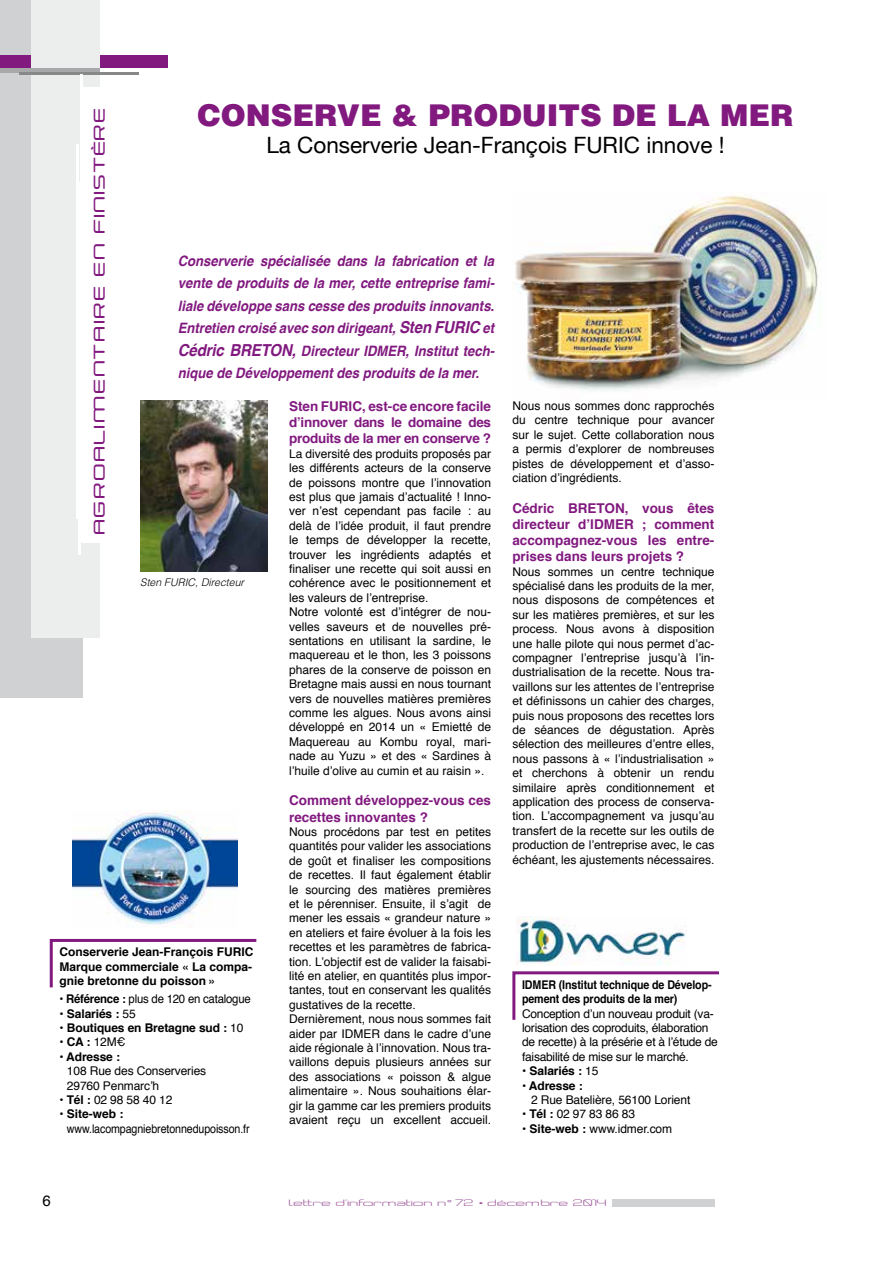
<style>
.page{position:relative;width:893px;height:1263px;background:#fff}
.page>*{position:absolute;margin:0;border:0;box-sizing:border-box;transform-origin:0 0}
.t1{font:900 30px "Helvetica";color:#81197f}
.t2{font:22.5px "Helvetica Neue";color:#000}
.t3{font:15px "Helvetica";color:#000}
.t4{font:italic 700 14.4px/22.5px "Helvetica";color:#81197f;text-align:justify;scale:.91 1}
.t5{font:500 13.65px "Neogrey";letter-spacing:.05em;color:#81197f;scale:1.43 1}
.t6{font:700 13.5px/16.2px "Helvetica";color:#81197f;text-align:justify}
.t7{font:12px/14.4px "Helvetica";color:#000}
.t8{font:700 12px/14.4px "Helvetica";letter-spacing:-.01em;color:#000;text-align:justify}
.t9{font:12px/14.4px "Helvetica";letter-spacing:-.02em;color:#000}
.t10{font:700 12px/14.4px "Helvetica";letter-spacing:-.01em;color:#000;scale:.89 1}
.t11{font:12px "Helvetica";color:#000;scale:.89 1}
.t12{font:12px "Helvetica";letter-spacing:-.02em;color:#000;scale:.95 1}
.t13{font:italic 300 10.5px "Helvetica";color:#000}
.t14{font:8.1px "Neogrey";color:#9d579a;scale:1.67 1}
.s1{font-size:16.5px}
.s2{font-weight:700}
.s3{font-weight:400}
</style>
<div class="page">
<div style="left:612px;top:1199px;width:102px;height:7px;background:#d0d1d2"></div>
<div style="left:0;top:0;width:83px;height:697px;background:#d0d1d2"></div>
<div style="left:0;top:55px;width:168px;height:13px;background:#81197f"></div>
<div style="left:32px;top:0;width:68px;height:638px;background:#eceded"></div>
<hr style="left:0;top:68px;width:100px;height:4px;background:#a7a8aa">
<hr style="left:19px;top:72px;width:119px;height:2px;background:#87888a">
<div style="left:83px;top:87px;width:17px;height:455px;background:#fff"></div>
<hr style="left:81px;top:74px;width:2px;height:468px;background:#fff">
<hr style="left:79px;top:183px;width:2px;height:372px;background:#fff">
<hr style="left:77px;top:144px;width:2px;height:375px;background:#fff">
<img style="left:515px;top:195px;width:303px;height:195px">
<img style="left:72px;top:810px;width:165px;height:115px">
<svg style="left:49px;top:938px;width:208px;height:50px"></svg>
<img style="left:517px;top:917px;width:169px;height:48px">
<svg style="left:512px;top:971px;width:207px;height:49px"></svg>
<img style="left:140px;top:401px;width:128px;height:170px">
<p class="t5" style="left:91px;top:534px;width:308px;rotate:-90deg">AGROALIMENTAIRE EN FINISTÈRE§</p>
<h1 class="t1" style="left:197px;top:96px;width:598px">CONSERVE &amp; PRODUITS DE LA MER</h1>
<h2 class="t2" style="left:266px;top:132px;width:460px">La Conserverie Jean-François FURIC innove !</h2>
<p class="t4" style="left:178px;top:250px;width:350px">Conserverie spécialisée dans la fabrication et la vente de produits de la mer, cette entreprise fami&shy;liale développe sans cesse des produits innovants.<br>Entretien croisé avec son dirigeant, <span class="s1">Sten FURIC</span> et <span class="s1">Cédric BRETON,</span> Directeur IDMER, Institut tech&shy;nique de Développement des produits de la mer.</p>
<p class="t6" style="left:289px;top:398px;width:203px">Sten FURIC, est-ce encore facile d’innover dans le domaine des produits de la mer en conserve ?</p>
<p class="t7" style="left:289px;top:447px;width:203px">La diversité des produits proposés par les différents acteurs de la conserve de poissons montre que l’innovation est plus que jamais d’actualité ! Inno&shy;ver n’est cependant pas facile : au delà de l’idée produit, il faut prendre le temps de développer la recette, trouver les ingrédients adaptés et finaliser une recette qui soit aussi en cohérence avec le positionnement et les valeurs de l’entreprise.<br>Notre volonté est d’intégrer de nou&shy;velles saveurs et de nouvelles pré&shy;sentations en utilisant la sardine, le maquereau et le thon, les 3 poissons phares de la conserve de poisson en Bretagne mais aussi en nous tournant vers de nouvelles matières premières comme les algues. Nous avons ainsi développé en 2014 un « Emietté de Maquereau au Kombu royal, mari&shy;nade au Yuzu » et des « Sardines à l’huile d’olive au cumin et au raisin ».</p>
<p class="t6" style="left:289px;top:793px;width:203px">Comment développez-vous ces recettes innovantes ?</p>
<p class="t7" style="left:289px;top:825px;width:203px">Nous procédons par test en petites quantités pour valider les associations de goût et finaliser les compositions de recettes. Il faut également établir le sourcing des matières premières et le pérenniser. Ensuite, il s’agit de mener les essais « grandeur nature » en ateliers et faire évoluer à la fois les recettes et les paramètres de fabrica&shy;tion. L’objectif est de valider la faisabi&shy;lité en atelier, en quantités plus impor&shy;tantes, tout en conservant les qualités gustatives de la recette.<br>Dernièrement, nous nous sommes fait aider par IDMER dans le cadre d’une aide régionale à l’innovation. Nous tra&shy;vaillons depuis plusieurs années sur des associations « poisson &amp; algue alimentaire ». Nous souhaitions élar&shy;gir la gamme car les premiers produits avaient reçu un excellent accueil.</p>
<p class="t7" style="left:512px;top:399px;width:203px;text-align:justify">Nous nous sommes donc rapprochés du centre technique pour avancer sur le sujet. Cette collaboration nous a permis d’explorer de nombreuses pistes de développement et d’asso&shy;ciation d’ingrédients.</p>
<p class="t6" style="left:512px;top:500px;width:203px">Cédric BRETON, vous êtes directeur d’IDMER ; comment accompagnez-vous les entre&shy;prises dans leurs projets ?</p>
<p class="t7" style="left:512px;top:564px;width:203px;text-align:justify">Nous sommes un centre technique spécialisé dans les produits de la mer, nous disposons de compétences et sur les matières premières, et sur les process. Nous avons à disposition une halle pilote qui nous permet d’ac&shy;compagner l’entreprise jusqu’à l’in&shy;dustrialisation de la recette. Nous tra&shy;vaillons sur les attentes de l’entreprise et définissons un cahier des charges, puis nous proposons des recettes lors de séances de dégustation. Après sélection des meilleures d’entre elles, nous passons à « l’industrialisation » et cherchons à obtenir un rendu similaire après conditionnement et application des process de conserva&shy;tion. L’accompagnement va jusqu’au transfert de la recette sur les outils de production de l’entreprise avec, le cas échéant, les ajustements nécessaires.</p>
<p class="t13" style="left:140px;top:576px;width:105px">Sten FURIC, Directeur</p>
<p class="t8" style="left:59px;top:945px;width:196px">Conserverie Jean-François FURIC Marque commerciale « La compa&shy;gnie bretonne du poisson »</p>
<p class="t12" style="left:59px;top:990px;width:203px"><span class="s2">• Référence :</span> plus de 120 en catalogue</p>
<p class="t8" style="left:59px;top:1006px;width:78px">• Salariés : <span class="s3">55</span></p>
<p class="t8" style="left:59px;top:1021px;width:186px">• Boutiques en Bretagne sud : <span class="s3">10</span></p>
<p class="t8" style="left:59px;top:1035px;width:68px">• CA : <span class="s3">12M€</span></p>
<p class="t8" style="left:59px;top:1049px;width:62px">• Adresse :</p>
<p class="t7" style="left:67px;top:1064px;width:141px">108 Rue des Conserveries<br>29760 Penmarc’h</p>
<p class="t7" style="left:59px;top:1093px;width:115px"><span class="s2">• Tél :</span> 02 98 58 40 12</p>
<p class="t8" style="left:59px;top:1107px;width:66px">• Site-web :</p>
<p class="t11" style="left:67px;top:1119px;width:207px">www.lacompagniebretonnedupoisson.fr</p>
<p class="t10" style="left:522px;top:977px;width:215px">IDMER (Institut technique de Dévelop&shy;pement des produits de la mer)</p>
<p class="t9" style="left:522px;top:1006px;width:197px">Conception d’un nouveau produit (va&shy;lorisation des coproduits, élaboration de recette) à la présérie et à l’étude de faisabilité de mise sur le marché.</p>
<p class="t8" style="left:522px;top:1064px;width:78px">• Salariés : <span class="s3">15</span></p>
<p class="t8" style="left:522px;top:1078px;width:62px">• Adresse :</p>
<p class="t7" style="left:531px;top:1093px;width:161px">2 Rue Batelière, 56100 Lorient</p>
<p class="t7" style="left:522px;top:1107px;width:115px"><span class="s2">• Tél :</span> 02 97 83 86 83</p>
<p class="t7" style="left:522px;top:1122px;width:152px"><span class="s2">• Site-web :</span> www.idmer.com</p>
<p class="t3" style="left:43px;top:1189px;width:10px">6</p>
<p class="t14" style="left:289px;top:1197px;width:192px">lettre d’information n° 72 • décembre 2014</p>
</div>
